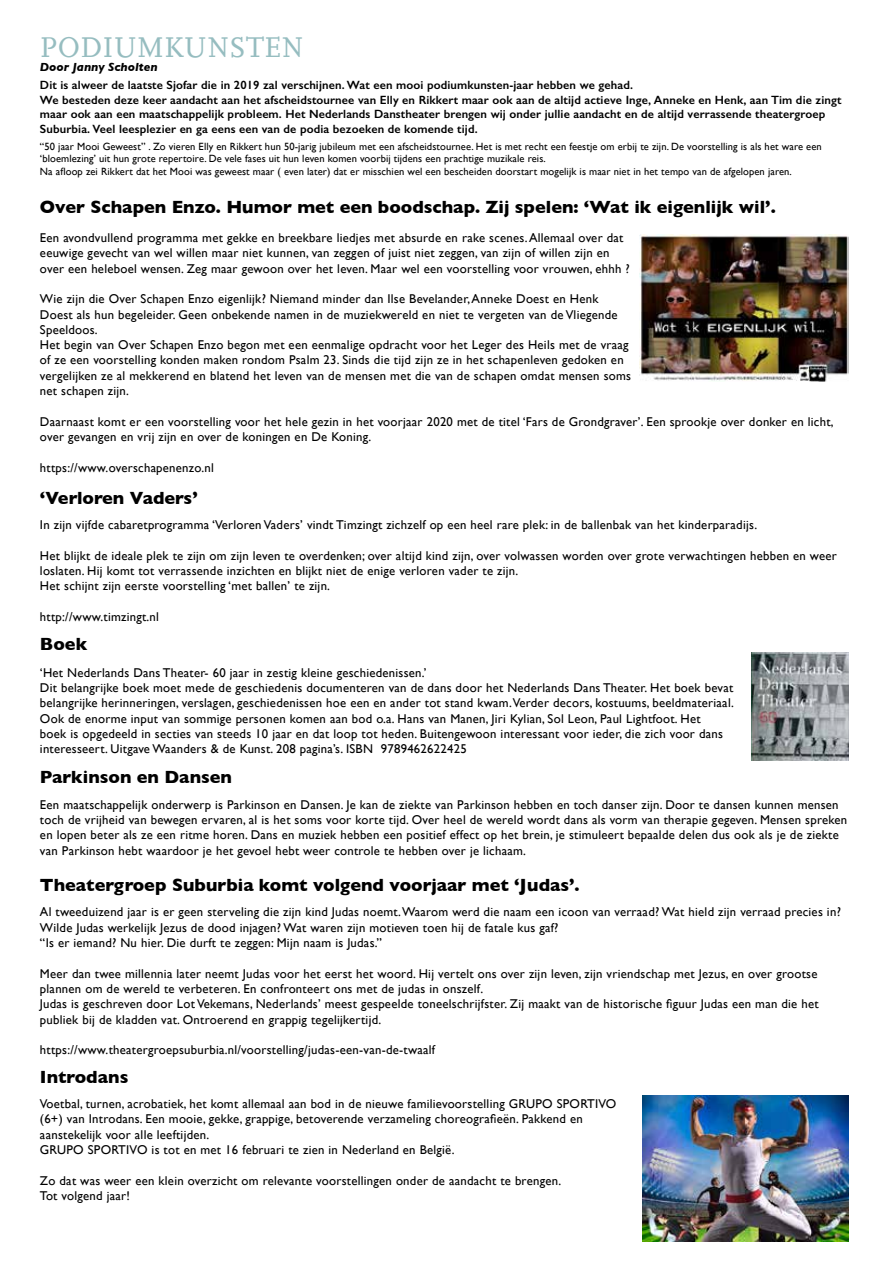
<style>
.page{position:relative;width:893px;height:1263px;background:#fff}
.page>*{position:absolute;margin:0;border:0;box-sizing:border-box;transform-origin:0 0}
.t1{font:30px "Scala Caps";color:#96bdc0}
.t2{font:700 18px "Gill Sans";color:#000}
.t3{font:12.75px/15.3px "Gill Sans";letter-spacing:.02em;color:#000}
.t4{font:600 12px/14.4px "Gill Sans";letter-spacing:.01em;color:#000}
.t5{font:italic 700 12px "Gill Sans";color:#000}
.t6{font:10.5px/12.6px "Gill Sans";letter-spacing:.01em;color:#000}
</style>
<div class="page">
<img style="left:640px;top:234px;width:209px;height:148px">
<img style="left:642px;top:1095px;width:207px;height:147px">
<img style="left:751px;top:652px;width:98px;height:109px">
<h1 class="t1" style="left:40px;top:31px;width:265px">PODIUMKUNSTEN</h1>
<p class="t5" style="left:40px;top:60px;width:119px">Door Janny Scholten</p>
<p class="t4" style="left:40px;top:78px;width:803px">Dit is alweer de laatste Sjofar die in 2019 zal verschijnen. Wat een mooi podiumkunsten-jaar hebben we gehad.<br>We besteden deze keer aandacht aan het afscheidstournee van Elly en Rikkert maar ook aan de altijd actieve Inge, Anneke en Henk, aan Tim die zingt maar ook aan een maatschappelijk probleem. Het Nederlands Danstheater brengen wij onder jullie aandacht en de altijd verrassende theatergroep Suburbia. Veel leesplezier en ga eens een van de podia bezoeken de komende tijd.</p>
<p class="t6" style="left:40px;top:140px;width:783px">“50 jaar Mooi Geweest” . Zo vieren Elly en Rikkert hun 50-jarig jubileum met een afscheidstournee. Het is met recht een feestje om erbij te zijn. De voorstelling is als het ware een ‘bloemlezing’ uit hun grote repertoire. De vele fases uit hun leven komen voorbij tijdens een prachtige muzikale reis.<br>Na afloop zei Rikkert dat het Mooi was geweest maar ( even later) dat er misschien wel een bescheiden doorstart mogelijk is maar niet in het tempo van de afgelopen jaren.</p>
<h2 class="t2" style="left:40px;top:192px;width:737px">Over Schapen Enzo. Humor met een boodschap. Zij spelen: ‘Wat ik eigenlijk wil’.</h2>
<p class="t3" style="left:40px;top:230px;width:591px">Een avondvullend programma met gekke en breekbare liedjes met absurde en rake scenes. Allemaal over dat eeuwige gevecht van wel willen maar niet kunnen, van zeggen of juist niet zeggen, van zijn of willen zijn en over een heleboel wensen. Zeg maar gewoon over het leven. Maar wel een voorstelling voor vrouwen, ehhh ?</p>
<p class="t3" style="left:40px;top:291px;width:593px">Wie zijn die Over Schapen Enzo eigenlijk? Niemand minder dan Ilse Bevelander, Anneke Doest en Henk Doest als hun begeleider. Geen onbekende namen in de muziekwereld en niet te vergeten van de Vliegende Speeldoos.<br>Het begin van Over Schapen Enzo begon met een eenmalige opdracht voor het Leger des Heils met de vraag of ze een voorstelling konden maken rondom Psalm 23. Sinds die tijd zijn ze in het schapenleven gedoken en vergelijken ze al mekkerend en blatend het leven van de mensen met die van de schapen omdat mensen soms net schapen zijn.</p>
<p class="t3" style="left:40px;top:414px;width:795px">Daarnaast komt er een voorstelling voor het hele gezin in het voorjaar 2020 met de titel ‘Fars de Grondgraver’. Een sprookje over donker en licht, over gevangen en vrij zijn en over de koningen en De Koning.</p>
<p class="t3" style="left:40px;top:459px;width:175px">https://www.overschapenenzo.nl</p>
<h2 class="t2" style="left:40px;top:483px;width:159px">‘Verloren Vaders’</h2>
<p class="t3" style="left:40px;top:517px;width:719px">In zijn vijfde cabaretprogramma ‘Verloren Vaders’ vindt Timzingt zichzelf op een heel rare plek: in de ballenbak van het kinderparadijs.</p>
<p class="t3" style="left:40px;top:547px;width:798px">Het blijkt de ideale plek te zijn om zijn leven te overdenken; over altijd kind zijn, over volwassen worden over grote verwachtingen hebben en weer loslaten. Hij komt tot verrassende inzichten en blijkt niet de enige verloren vader te zijn.<br>Het schijnt zijn eerste voorstelling ‘met ballen’ te zijn.</p>
<p class="t3" style="left:40px;top:609px;width:121px">http://www.timzingt.nl</p>
<h2 class="t2" style="left:40px;top:629px;width:49px">Boek</h2>
<p class="t3" style="left:40px;top:665px;width:695px">‘Het Nederlands Dans Theater- 60 jaar in zestig kleine geschiedenissen.’<br>Dit belangrijke boek moet mede de geschiedenis documenteren van de dans door het Nederlands Dans Theater. Het boek bevat belangrijke herinneringen, verslagen, geschiedenissen hoe een en ander tot stand kwam. Verder decors, kostuums, beeldmateriaal.<br>Ook de enorme input van sommige personen komen aan bod o.a. Hans van Manen, Jiri Kylian, Sol Leon, Paul Lightfoot. Het<br>boek is opgedeeld in secties van steeds 10 jaar en dat loop tot heden. Buitengewoon interessant voor ieder, die zich voor dans interesseert. Uitgave Waanders &amp; de Kunst. 208 pagina’s. ISBN 9789462622425</p>
<h2 class="t2" style="left:40px;top:763px;width:194px">Parkinson en Dansen</h2>
<p class="t3" style="left:40px;top:796px;width:809px">Een maatschappelijk onderwerp is Parkinson en Dansen. Je kan de ziekte van Parkinson hebben en toch danser zijn. Door te dansen kunnen mensen toch de vrijheid van bewegen ervaren, al is het soms voor korte tijd. Over heel de wereld wordt dans als vorm van therapie gegeven. Mensen spreken en lopen beter als ze een ritme horen. Dans en muziek hebben een positief effect op het brein, je stimuleert bepaalde delen dus ook als je de ziekte van Parkinson hebt waardoor je het gevoel hebt weer controle te hebben over je lichaam.</p>
<h2 class="t2" style="left:40px;top:870px;width:541px">Theatergroep Suburbia komt volgend voorjaar met ‘Judas’.</h2>
<p class="t3" style="left:40px;top:904px;width:802px">Al tweeduizend jaar is er geen sterveling die zijn kind Judas noemt. Waarom werd die naam een icoon van verraad? Wat hield zijn verraad precies in?<br>Wilde Judas werkelijk Jezus de dood injagen? Wat waren zijn motieven toen hij de fatale kus gaf?<br>“Is er iemand? Nu hier. Die durft te zeggen: Mijn naam is Judas.”</p>
<p class="t3" style="left:40px;top:965px;width:780px">Meer dan twee millennia later neemt Judas voor het eerst het woord. Hij vertelt ons over zijn leven, zijn vriendschap met Jezus, en over grootse plannen om de wereld te verbeteren. En confronteert ons met de judas in onszelf.<br>Judas is geschreven door Lot Vekemans, Nederlands’ meest gespeelde toneelschrijfster. Zij maakt van de historische figuur Judas een man die het publiek bij de kladden vat. Ontroerend en grappig tegelijkertijd.</p>
<p class="t3" style="left:40px;top:1042px;width:397px">https://www.theatergroepsuburbia.nl/voorstelling/judas-een-van-de-twaalf</p>
<h2 class="t2" style="left:40px;top:1062px;width:90px">Introdans</h2>
<p class="t3" style="left:40px;top:1096px;width:578px">Voetbal, turnen, acrobatiek, het komt allemaal aan bod in de nieuwe familievoorstelling GRUPO SPORTIVO (6+) van Introdans. Een mooie, gekke, grappige, betoverende verzameling choreografieën. Pakkend en aanstekelijk voor alle leeftijden.<br>GRUPO SPORTIVO is tot en met 16 februari te zien in Nederland en België.</p>
<p class="t3" style="left:40px;top:1172px;width:523px">Zo dat was weer een klein overzicht om relevante voorstellingen onder de aandacht te brengen.<br>Tot volgend jaar!</p>
</div>
